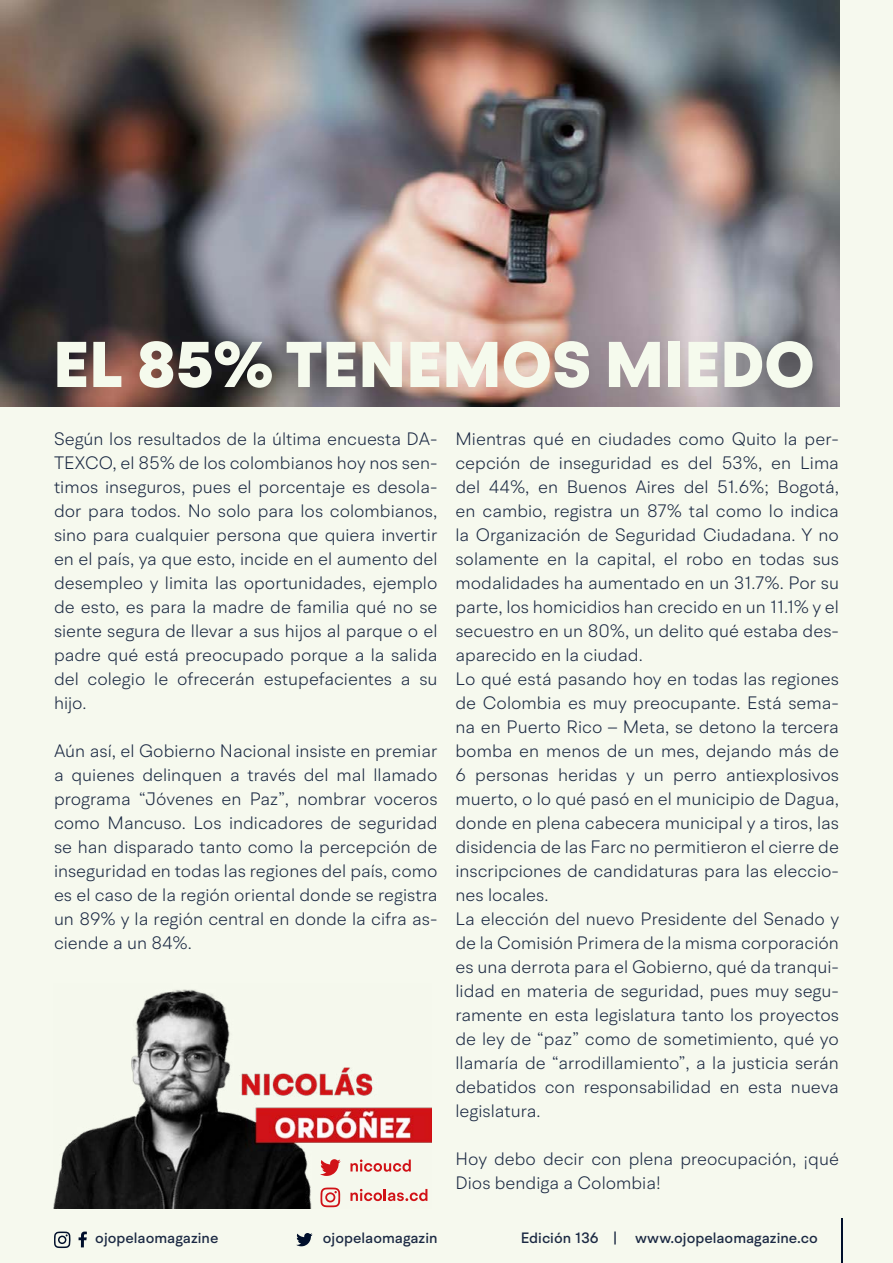
<style>
.page{position:relative;width:893px;height:1263px;background:#f6f9ee}
.page>*{position:absolute;margin:0;border:0;box-sizing:border-box;transform-origin:0 0}
.t1{font:900 64.5px "BR Hendrix";color:#f5faed}
.t2{font:300 18px/24px "BR Hendrix";color:#1b2943;text-align:justify}
.t3{font:500 15px "BR Hendrix";color:#1b2943}
</style>
<div class="page">
<svg style="left:296px;top:1233px;width:17px;height:13px"></svg>
<svg style="left:79px;top:1231px;width:8px;height:16px"></svg>
<svg style="left:54px;top:1231px;width:17px;height:17px"></svg>
<hr style="left:841px;top:1219px;width:1px;height:44px;background:#000f2b">
<img style="left:1px;top:0;width:839px;height:406px">
<img style="left:53px;top:989px;width:378px;height:220px">
<svg style="left:350px;top:1159px;width:61px;height:13px"></svg>
<svg style="left:350px;top:1189px;width:77px;height:12px"></svg>
<svg style="left:320px;top:1159px;width:21px;height:17px"></svg>
<svg style="left:320px;top:1187px;width:20px;height:20px"></svg>
<h1 class="t1" style="left:53px;top:324px;width:763px">EL 85% TENEMOS MIEDO</h1>
<p class="t2" style="left:54px;top:426px;width:385px">Según los resultados de la última encuesta DA-TEXCO, el 85% de los colombianos hoy nos sen&shy;timos inseguros, pues el porcentaje es desola&shy;dor para todos. No solo para los colombianos, sino para cualquier persona que quiera invertir en el país, ya que esto, incide en el aumento del desempleo y limita las oportunidades, ejemplo de esto, es para la madre de familia qué no se siente segura de llevar a sus hijos al parque o el padre qué está preocupado porque a la salida del colegio le ofrecerán estupefacientes a su hijo.</p>
<p class="t2" style="left:54px;top:738px;width:385px">Aún así, el Gobierno Nacional insiste en premiar a quienes delinquen a través del mal llamado programa “Jóvenes en Paz”, nombrar voceros como Mancuso. Los indicadores de seguridad se han disparado tanto como la percepción de inseguridad en todas las regiones del país, como es el caso de la región oriental donde se registra un 89% y la región central en donde la cifra as&shy;ciende a un 84%.</p>
<p class="t2" style="left:455px;top:426px;width:385px;text-align:left">Mientras qué en ciudades como Quito la per&shy;cepción de inseguridad es del 53%, en Lima del 44%, en Buenos Aires del 51.6%; Bogotá, en cambio, registra un 87% tal como lo indica la Organización de Seguridad Ciudadana. Y no solamente en la capital, el robo en todas sus modalidades ha aumentado en un 31.7%. Por su parte, los homicidios han crecido en un 11.1% y el secuestro en un 80%, un delito qué estaba des&shy;aparecido en la ciudad.<br>Lo qué está pasando hoy en todas las regiones de Colombia es muy preocupante. Está sema&shy;na en Puerto Rico – Meta, se detono la tercera bomba en menos de un mes, dejando más de 6 personas heridas y un perro antiexplosivos muerto, o lo qué pasó en el municipio de Dagua, donde en plena cabecera municipal y a tiros, las disidencia de las Farc no permitieron el cierre de inscripciones de candidaturas para las eleccio&shy;nes locales.<br>La elección del nuevo Presidente del Senado y de la Comisión Primera de la misma corporación es una derrota para el Gobierno, qué da tranqui&shy;lidad en materia de seguridad, pues muy segu&shy;ramente en esta legislatura tanto los proyectos de ley de “paz” como de sometimiento, qué yo llamaría de “arrodillamiento”, a la justicia serán debatidos con responsabilidad en esta nueva legislatura.</p>
<p class="t2" style="left:455px;top:1146px;width:385px">Hoy debo decir con plena preocupación, ¡qué<br>Dios bendiga a Colombia!</p>
<p class="t3" style="left:95px;top:1229px;width:125px">ojopelaomagazine</p>
<p class="t3" style="left:323px;top:1229px;width:116px">ojopelaomagazin</p>
<p class="t3" style="left:521px;top:1229px;width:299px">Edición 136 | www.ojopelaomagazine.co</p>
</div>
